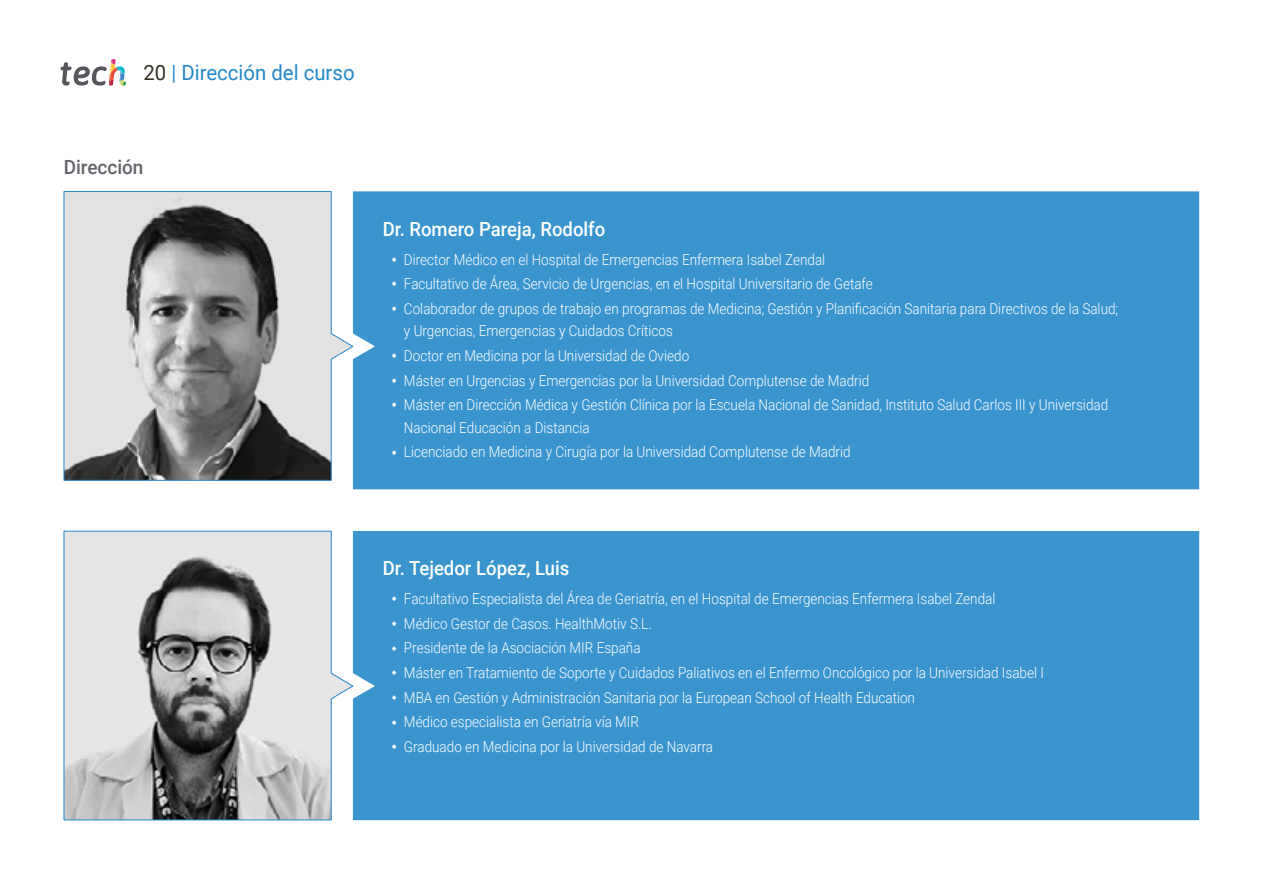
<style>
.page{position:relative;width:1263px;height:893px;background:#fff}
.page>*{position:absolute;margin:0;border:0;box-sizing:border-box;transform-origin:0 0}
.t1{font:21px "Roboto";color:#2488c9}
.t2{font:500 19.5px "Roboto";color:#fff;scale:.95 1}
.t3{font:500 19.5px "Roboto";color:#61646a}
.t4{font:300 15px/24.6px "Roboto";color:#fff;scale:.9 1}
.s1{color:#312e20}
</style>
<div class="page">
<div style="left:353px;top:191px;width:846px;height:298px;background:#3a94ce"></div>
<div style="left:353px;top:531px;width:846px;height:289px;background:#3a94ce"></div>
<svg style="left:64px;top:191px;width:289px;height:290px;background:#a9aaab"></svg>
<svg style="left:64px;top:531px;width:289px;height:289px;background:#bbbcbc"></svg>
<svg style="left:61px;top:59px;width:65px;height:27px"></svg>
<svg style="left:392px;top:257px;width:5px;height:5px"></svg>
<svg style="left:392px;top:282px;width:5px;height:5px"></svg>
<svg style="left:392px;top:306px;width:5px;height:5px"></svg>
<svg style="left:392px;top:353px;width:5px;height:5px"></svg>
<svg style="left:392px;top:378px;width:5px;height:5px"></svg>
<svg style="left:392px;top:403px;width:5px;height:5px"></svg>
<svg style="left:392px;top:450px;width:5px;height:5px"></svg>
<svg style="left:392px;top:596px;width:5px;height:5px"></svg>
<svg style="left:392px;top:621px;width:5px;height:5px"></svg>
<svg style="left:392px;top:646px;width:5px;height:5px"></svg>
<svg style="left:392px;top:670px;width:5px;height:5px"></svg>
<svg style="left:392px;top:695px;width:5px;height:5px"></svg>
<svg style="left:392px;top:720px;width:5px;height:5px"></svg>
<svg style="left:392px;top:744px;width:5px;height:5px"></svg>
<h1 class="t1" style="left:144px;top:57px;width:213px"><span class="s1">20</span> | Dirección del curso</h1>
<h2 class="t3" style="left:64px;top:154px;width:81px">Dirección</h2>
<h2 class="t2" style="left:383px;top:215px;width:236px">Dr. Romero Pareja, Rodolfo</h2>
<p class="t4" style="left:404px;top:246px;width:795px">Director Médico en el Hospital de Emergencias Enfermera Isabel Zendal<br>Facultativo de Área, Servicio de Urgencias, en el Hospital Universitario de Getafe<br>Colaborador de grupos de trabajo en programas de Medicina; Gestión y Planificación Sanitaria para Directivos de la Salud;</p>
<p class="t4" style="left:404px;top:318px;width:784px">y Urgencias, Emergencias y Cuidados Críticos<br>Doctor en Medicina por la Universidad de Oviedo<br>Máster en Urgencias y Emergencias por la Universidad Complutense de Madrid<br>Máster en Dirección Médica y Gestión Clínica por la Escuela Nacional de Sanidad, Instituto Salud Carlos III y Universidad</p>
<p class="t4" style="left:404px;top:414px;width:498px">Nacional Educación a Distancia<br>Licenciado en Medicina y Cirugía por la Universidad Complutense de Madrid</p>
<h2 class="t2" style="left:383px;top:555px;width:198px">Dr. Tejedor López, Luis</h2>
<p class="t4" style="left:404px;top:586px;width:712px">Facultativo Especialista del Área de Geriatría, en el Hospital de Emergencias Enfermera Isabel Zendal<br>Médico Gestor de Casos. HealthMotiv S.L.<br>Presidente de la Asociación MIR España<br>Máster en Tratamiento de Soporte y Cuidados Paliativos en el Enfermo Oncológico por la Universidad Isabel I MBA en Gestión y Administración Sanitaria por la European School of Health Education<br>Médico especialista en Geriatría vía MIR<br>Graduado en Medicina por la Universidad de Navarra</p>
</div>
